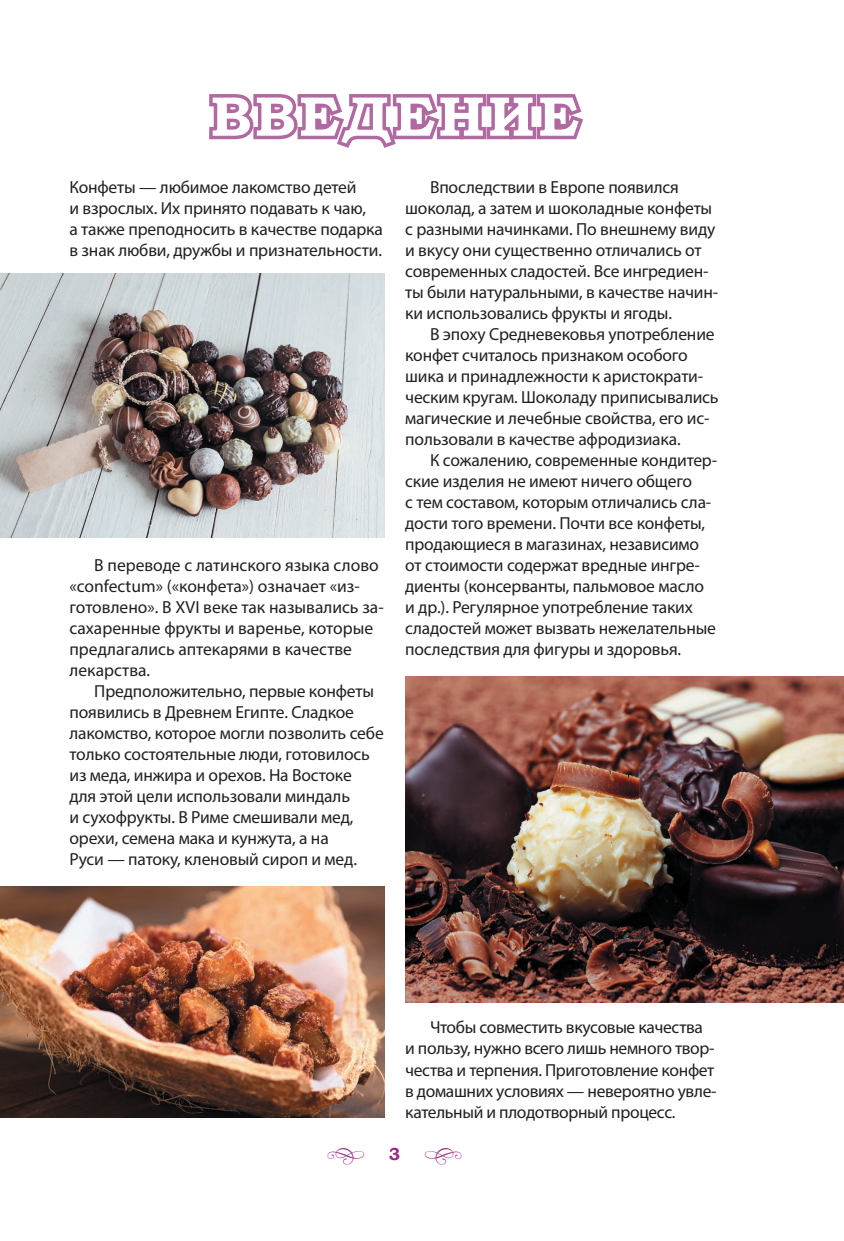
<style>
.page{position:relative;width:844px;height:1241px;background:#fff}
.page>*{position:absolute;margin:0;border:0;box-sizing:border-box;transform-origin:0 0}
.wmuc{font:700 56px "Bookman Old Style";letter-spacing:.06em;color:#fff}
.text{font:17.5px/21px "Myriad Pro";letter-spacing:-.01em;color:#231f20}
.t1{font:17.5px "Nat Vignette One";color:#9a2985}
.t2{font:700 17.5px "Bookman Old Style";color:#9a2985}
</style>
<div class="page">
<svg style="left:209px;top:94px;width:374px;height:54px"></svg>
<img style="left:0;top:273px;width:384px;height:264px">
<img style="left:0;top:886px;width:384px;height:231px">
<img style="left:405px;top:676px;width:438px;height:326px">
<p class="wmuc" style="left:210px;top:76px;width:370px">ВВЕДЕНИЕ</p>
<p class="text" style="left:69px;top:176px;width:315px">Конфеты — любимое лакомство детей<br>и взрослых. Их принято подавать к чаю,<br>а также преподносить в качестве подарка в знак любви, дружбы и признательности.</p>
<p class="text" style="left:69px;top:554px;width:316px;text-indent:25px">В переводе с латинского языка слово «confectum» («конфета») означает «из&shy;готовлено». В XVI веке так назывались за&shy;сахаренные фрукты и варенье, которые предлагались аптекарями в качестве лекарства.</p>
<p class="text" style="left:69px;top:680px;width:316px;text-indent:25px">Предположительно, первые конфеты появились в Древнем Египте. Сладкое лакомство, которое могли позволить себе только состоятельные люди, готовилось из меда, инжира и орехов. На Востоке<br>для этой цели использовали миндаль<br>и сухофрукты. В Риме смешивали мед, орехи, семена мака и кунжута, а на<br>Руси — патоку, кленовый сироп и мед.</p>
<p class="text" style="left:405px;top:176px;width:314px;text-indent:25px">Впоследствии в Европе появился шоколад, а затем и шоколадные конфеты с разными начинками. По внешнему виду и вкусу они существенно отличались от современных сладостей. Все ингредиен&shy;ты были натуральными, в качестве начин&shy;ки использовались фрукты и ягоды.</p>
<p class="text" style="left:405px;top:323px;width:315px;text-indent:25px">В эпоху Средневековья употребление конфет считалось признаком особого шика и принадлежности к аристократи&shy;ческим кругам. Шоколаду приписывались магические и лечебные свойства, его ис&shy;пользовали в качестве афродизиака.</p>
<p class="text" style="left:405px;top:449px;width:313px;text-indent:25px">К сожалению, современные кондитер&shy;ские изделия не имеют ничего общего<br>с тем составом, которым отличались сла&shy;дости того времени. Почти все конфеты, продающиеся в магазинах, независимо от стоимости содержат вредные ингре&shy;диенты (консерванты, пальмовое масло и др.). Регулярное употребление таких сладостей может вызвать нежелательные последствия для фигуры и здоровья.</p>
<p class="text" style="left:405px;top:1016px;width:313px;text-indent:25px">Чтобы совместить вкусовые качества и пользу, нужно всего лишь немного твор&shy;чества и терпения. Приготовление конфет в домашних условиях — невероятно увле&shy;кательный и плодотворный процесс.</p>
<p class="t1" style="left:327px;top:1146px;width:39px">t</p>
<p class="t2" style="left:389px;top:1140px;width:13px">3</p>
</div>
